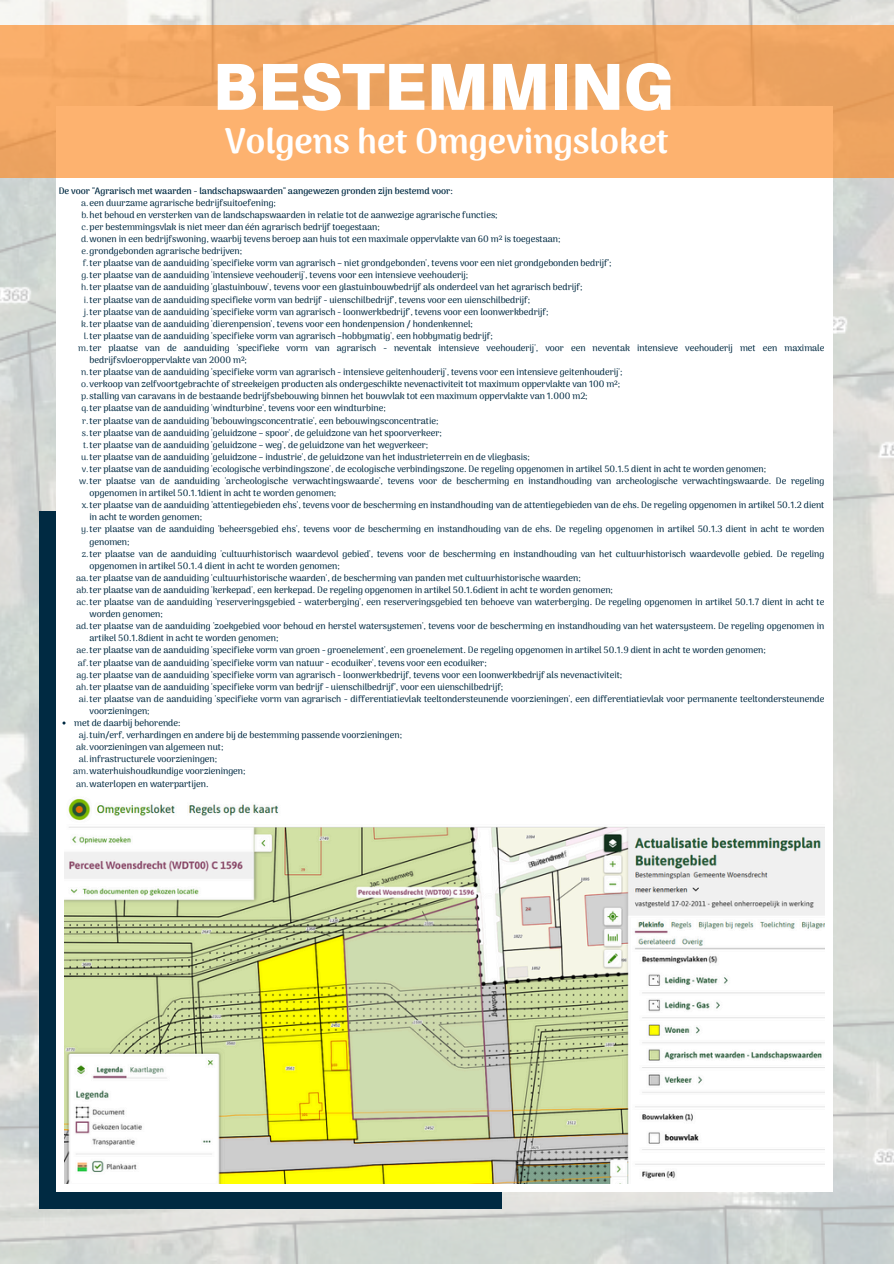
<style>
.page{position:relative;width:894px;height:1264px;background:#fff}
.page>*{position:absolute;margin:0;border:0;box-sizing:border-box;transform-origin:0 0}
.t1{font:900 66.45px "Aileron";color:#fff}
.t2{font:900 34.8px "Arima Madurai";color:#fff}
.t3{font:500 9px/12.1px "Arima Madurai";color:#002a42}
.t4{font:700 9px "Arima Madurai";color:#002a42}
.s1{font-weight:400}
</style>
<div class="page">
<img style="left:0;top:0;width:893px;height:1263px">
<div style="left:39px;top:511px;width:463px;height:698px;background:#002a42"></div>
<div style="left:56px;top:106px;width:776px;height:1085px;background:#fff"></div>
<img style="left:64px;top:799px;width:760px;height:384px">
<div style="left:0;top:26px;width:893px;height:152px;background:linear-gradient(to right,#f8ad69,#f2a865)"></div>
<p class="t1" style="left:212px;top:45px;width:462px">BESTEMMING</p>
<p class="t2" style="left:225px;top:121px;width:445px">Volgens het Omgevingsloket</p>
<p class="t4" style="left:59px;top:185px;width:395px">De voor "Agrarisch met waarden - landschapswaarden" aangewezen gronden zijn bestemd voor:</p>
<h1 class="t3" style="left:81px;top:197px;width:196px"><span class="s1">a.</span>een duurzame agrarische bedrijfsuitoefening;</h1>
<h2 class="t3" style="left:81px;top:209px;width:418px"><span class="s1">b.</span>het behoud en versterken van de landschapswaarden in relatie tot de aanwezige agrarische functies;</h2>
<h3 class="t3" style="left:82px;top:221px;width:299px"><span class="s1">c.</span>per bestemmingsvlak is niet meer dan één agrarisch bedrijf toegestaan;</h3>
<p class="t3" style="left:81px;top:233px;width:480px"><span class="s1">d.</span>wonen in een bedrijfswoning, waarbij tevens beroep aan huis tot een maximale oppervlakte van 60 m² is toegestaan;</p>
<p class="t3" style="left:82px;top:245px;width:162px"><span class="s1">e.</span>grondgebonden agrarische bedrijven;</p>
<p class="t3" style="left:83px;top:257px;width:530px"><span class="s1">f.</span>ter plaatse van de aanduiding 'specifieke vorm van agrarisch – niet grondgebonden', tevens voor een niet grondgebonden bedrijf';</p>
<p class="t3" style="left:81px;top:269px;width:388px"><span class="s1">g.</span>ter plaatse van de aanduiding 'intensieve veehouderij', tevens voor een intensieve veehouderij;</p>
<p class="t3" style="left:81px;top:281px;width:502px"><span class="s1">h.</span>ter plaatse van de aanduiding 'glastuinbouw', tevens voor een glastuinbouwbedrijf als onderdeel van het agrarisch bedrijf;</p>
<p class="t3" style="left:84px;top:293px;width:447px"><span class="s1">i.</span>ter plaatse van de aanduiding specifieke vorm van bedrijf - uienschilbedrijf', tevens voor een uienschilbedrijf;</p>
<p class="t3" style="left:84px;top:305px;width:466px"><span class="s1">j.</span>ter plaatse van de aanduiding 'specifieke vorm van agrarisch - loonwerkbedrijf', tevens voor een loonwerkbedrijf;</p>
<p class="t3" style="left:81px;top:317px;width:393px"><span class="s1">k.</span>ter plaatse van de aanduiding 'dierenpension', tevens voor een hondenpension / hondenkennel;</p>
<p class="t3" style="left:84px;top:330px;width:410px"><span class="s1">l.</span>ter plaatse van de aanduiding 'specifieke vorm van agrarisch –hobbymatig', een hobbymatig bedrijf;</p>
<p class="t3" style="left:90px;top:342px;width:736px;text-indent:-11px"><span class="s1">m.</span>ter plaatse van de aanduiding 'specifieke vorm van agrarisch - neventak intensieve veehouderij', voor een neventak intensieve veehouderij met een maximale bedrijfsvloeroppervlakte van 2000 m²;</p>
<p class="t3" style="left:81px;top:366px;width:542px"><span class="s1">n.</span>ter plaatse van de aanduiding 'specifieke vorm van agrarisch - intensieve geitenhouderij', tevens voor een intensieve geitenhouderij';</p>
<p class="t3" style="left:81px;top:378px;width:540px"><span class="s1">o.</span>verkoop van zelfvoortgebrachte of streekeigen producten als ondergeschikte nevenactiviteit tot maximum oppervlakte van 100 m²;</p>
<p class="t3" style="left:81px;top:390px;width:508px"><span class="s1">p.</span>stalling van caravans in de bestaande bedrijfsbebouwing binnen het bouwvlak tot een maximum oppervlakte van 1.000 m2;</p>
<p class="t3" style="left:81px;top:402px;width:306px"><span class="s1">q.</span>ter plaatse van de aanduiding 'windturbine', tevens voor een windturbine;</p>
<p class="t3" style="left:82px;top:414px;width:357px"><span class="s1">r.</span>ter plaatse van de aanduiding 'bebouwingsconcentratie', een bebouwingsconcentratie;</p>
<p class="t3" style="left:82px;top:426px;width:361px"><span class="s1">s.</span>ter plaatse van de aanduiding 'geluidzone – spoor', de geluidzone van het spoorverkeer;</p>
<p class="t3" style="left:83px;top:438px;width:346px"><span class="s1">t.</span>ter plaatse van de aanduiding 'geluidzone – weg', de geluidzone van het wegverkeer;</p>
<p class="t3" style="left:81px;top:450px;width:450px"><span class="s1">u.</span>ter plaatse van de aanduiding 'geluidzone – industrie', de geluidzone van het industrieterrein en de vliegbasis;</p>
<p class="t3" style="left:82px;top:463px;width:685px"><span class="s1">v.</span>ter plaatse van de aanduiding 'ecologische verbindingszone', de ecologische verbindingszone. De regeling opgenomen in artikel 50.1.5 dient in acht te worden genomen;</p>
<p class="t3" style="left:90px;top:475px;width:736px;text-indent:-10px"><span class="s1">w.</span>ter plaatse van de aanduiding 'archeologische verwachtingswaarde', tevens voor de bescherming en instandhouding van archeologische verwachtingswaarde. De regeling opgenomen in artikel 50.1.1dient in acht te worden genomen;</p>
<p class="t3" style="left:90px;top:499px;width:736px;text-indent:-8px"><span class="s1">x.</span>ter plaatse van de aanduiding 'attentiegebieden ehs', tevens voor de bescherming en instandhouding van de attentiegebieden van de ehs. De regeling opgenomen in artikel 50.1.2 dient in acht te worden genomen;</p>
<p class="t3" style="left:90px;top:523px;width:736px;text-indent:-8px"><span class="s1">y.</span>ter plaatse van de aanduiding 'beheersgebied ehs', tevens voor de bescherming en instandhouding van de ehs. De regeling opgenomen in artikel 50.1.3 dient in acht te worden genomen;</p>
<p class="t3" style="left:90px;top:547px;width:736px;text-indent:-8px"><span class="s1">z.</span>ter plaatse van de aanduiding 'cultuurhistorisch waardevol gebied', tevens voor de bescherming en instandhouding van het cultuurhistorisch waardevolle gebied. De regeling opgenomen in artikel 50.1.4 dient in acht te worden genomen;</p>
<p class="t3" style="left:76px;top:571px;width:506px"><span class="s1">aa.</span>ter plaatse van de aanduiding 'cultuurhistorische waarden', de bescherming van panden met cultuurhistorische waarden;</p>
<p class="t3" style="left:76px;top:584px;width:538px"><span class="s1">ab.</span>ter plaatse van de aanduiding 'kerkepad', een kerkepad. De regeling opgenomen in artikel 50.1.6dient in acht te worden genomen;</p>
<p class="t3" style="left:90px;top:596px;width:736px;text-indent:-13px"><span class="s1">ac.</span>ter plaatse van de aanduiding 'reserveringsgebied - waterberging', een reserveringsgebied ten behoeve van waterberging. De regeling opgenomen in artikel 50.1.7 dient in acht te worden genomen;</p>
<p class="t3" style="left:90px;top:620px;width:736px;text-indent:-13px"><span class="s1">ad.</span>ter plaatse van de aanduiding 'zoekgebied voor behoud en herstel watersystemen', tevens voor de bescherming en instandhouding van het watersysteem. De regeling opgenomen in artikel 50.1.8dient in acht te worden genomen;</p>
<p class="t3" style="left:77px;top:644px;width:690px"><span class="s1">ae.</span>ter plaatse van de aanduiding 'specifieke vorm van groen - groenelement', een groenelement. De regeling opgenomen in artikel 50.1.9 dient in acht te worden genomen;</p>
<p class="t3" style="left:78px;top:656px;width:410px"><span class="s1">af.</span>ter plaatse van de aanduiding 'specifieke vorm van natuur - ecoduiker', tevens voor een ecoduiker;</p>
<p class="t3" style="left:76px;top:668px;width:547px"><span class="s1">ag.</span>ter plaatse van de aanduiding 'specifieke vorm van agrarisch - loonwerkbedrijf, tevens voor een loonwerkbedrijf als nevenactiviteit;</p>
<p class="t3" style="left:76px;top:680px;width:428px"><span class="s1">ah.</span>ter plaatse van de aanduiding 'specifieke vorm van bedrijf - uienschilbedrijf', voor een uienschilbedrijf;</p>
<p class="t3" style="left:90px;top:692px;width:736px;text-indent:-11px"><span class="s1">ai.</span>ter plaatse van de aanduiding 'specifieke vorm van agrarisch - differentiatievlak teeltondersteunende voorzieningen', een differentiatievlak voor permanente teeltondersteunende voorzieningen;</p>
<p class="t3" style="left:74px;top:717px;width:108px">met de daarbij behorende:</p>
<p class="t3" style="left:79px;top:729px;width:324px"><span class="s1">aj.</span>tuin/erf, verhardingen en andere bij de bestemming passende voorzieningen;</p>
<p class="t3" style="left:76px;top:741px;width:148px"><span class="s1">ak.</span>voorzieningen van algemeen nut;</p>
<p class="t3" style="left:79px;top:753px;width:140px"><span class="s1">al.</span>infrastructurele voorzieningen;</p>
<p class="t3" style="left:73px;top:765px;width:174px"><span class="s1">am.</span>waterhuishoudkundige voorzieningen;</p>
<p class="t3" style="left:76px;top:777px;width:134px"><span class="s1">an.</span>waterlopen en waterpartijen.</p>
</div>
